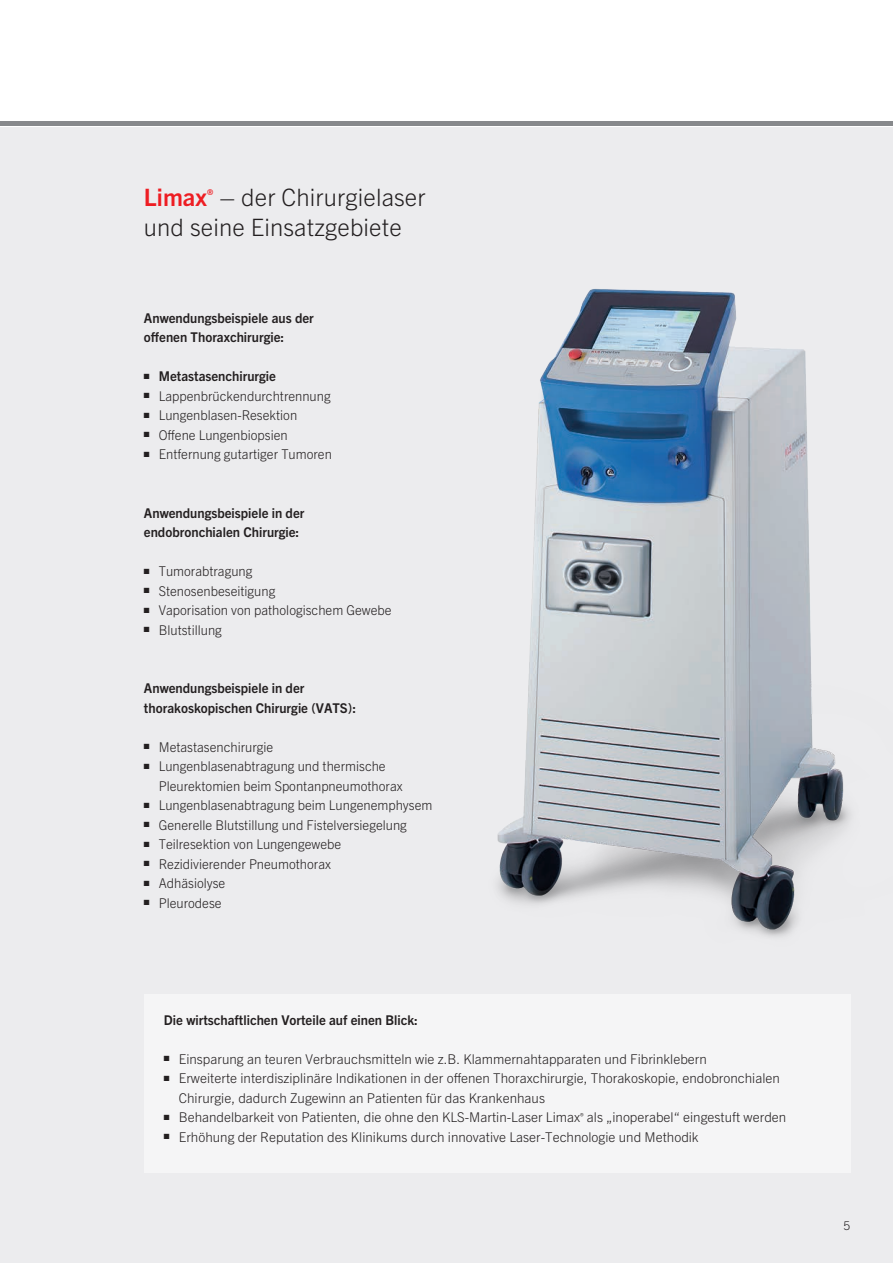
<style>
.page{position:relative;width:893px;height:1263px;background:#fff}
.page>*{position:absolute;margin:0;border:0;box-sizing:border-box;transform-origin:0 0}
.t1{font:300 24px/30px "Trade Gothic Next LT Pro";letter-spacing:.005em;color:#231f20}
.t2{font:300 13.5px/19.5px "Trade Gothic Next LT Pro";color:#231f20}
.t3{font:700 13.5px/19.5px "Trade Gothic Next LT Pro";color:#231f20}
.t4{font:300 12px "Trade Gothic Next LT Pro";color:#231f20}
.s1{font-weight:700;color:#ee1d23}
</style>
<div class="page">
<div style="left:0;top:128px;width:893px;height:1135px;background:#ececee"></div>
<img style="left:497px;top:289px;width:354px;height:648px">
<hr style="left:0;top:121px;width:893px;height:4px;background:#87898c">
<div style="left:144px;top:994px;width:706px;height:179px;background:#f5f5f6"></div>
<h1 class="t1" style="left:144px;top:180px;width:283px"><span class="s1">Limax</span><sup>®</sup> – der Chirurgielaser und seine Einsatzgebiete</h1>
<p class="t3" style="left:144px;top:307px;width:171px">Anwendungsbeispiele aus der offenen Thoraxchirurgie:</p>
<p class="t3" style="left:144px;top:365px;width:134px">■ Metastasenchirurgie</p>
<p class="t2" style="left:144px;top:385px;width:188px">■ Lappenbrückendurchtrennung</p>
<p class="t2" style="left:144px;top:405px;width:155px">■ Lungenblasen-Resektion</p>
<p class="t2" style="left:144px;top:424px;width:145px">■ Offene Lungenbiopsien</p>
<p class="t2" style="left:144px;top:444px;width:189px">■ Entfernung gutartiger Tumoren</p>
<p class="t3" style="left:144px;top:502px;width:162px">Anwendungsbeispiele in der endobronchialen Chirurgie:</p>
<p class="t2" style="left:144px;top:561px;width:110px">■ Tumorabtragung</p>
<p class="t2" style="left:144px;top:580px;width:133px">■ Stenosenbeseitigung</p>
<p class="t2" style="left:144px;top:600px;width:249px">■ Vaporisation von pathologischem Gewebe</p>
<p class="t2" style="left:144px;top:619px;width:79px">■ Blutstillung</p>
<p class="t3" style="left:144px;top:677px;width:214px">Anwendungsbeispiele in der thorakoskopischen Chirurgie (VATS):</p>
<p class="t2" style="left:144px;top:736px;width:131px">■ Metastasenchirurgie</p>
<p class="t2" style="left:159px;top:756px;width:245px;text-indent:-15px">■ Lungenblasenabtragung und thermische<br>Pleurektomien beim Spontanpneumothorax</p>
<p class="t2" style="left:144px;top:795px;width:290px">■ Lungenblasenabtragung beim Lungenemphysem</p>
<p class="t2" style="left:144px;top:814px;width:264px">■ Generelle Blutstillung und Fistelversiegelung</p>
<p class="t2" style="left:144px;top:834px;width:199px">■ Teilresektion von Lungengewebe</p>
<p class="t2" style="left:144px;top:853px;width:189px">■ Rezidivierender Pneumothorax</p>
<p class="t2" style="left:144px;top:873px;width:83px">■ Adhäsiolyse</p>
<p class="t2" style="left:144px;top:892px;width:79px">■ Pleurodese</p>
<p class="t3" style="left:164px;top:1009px;width:255px">Die wirtschaftlichen Vorteile auf einen Blick:</p>
<p class="t2" style="left:164px;top:1048px;width:544px">■ Einsparung an teuren Verbrauchsmitteln wie z.B. Klammernahtapparaten und Fibrinklebern</p>
<p class="t2" style="left:179px;top:1068px;width:603px;text-indent:-15px">■ Erweiterte interdisziplinäre Indikationen in der offenen Thoraxchirurgie, Thorakoskopie, endobronchialen<br>Chirurgie, dadurch Zugewinn an Patienten für das Krankenhaus</p>
<p class="t2" style="left:164px;top:1107px;width:624px">■ Behandelbarkeit von Patienten, die ohne den KLS-Martin-Laser Limax<sup>®</sup> als „inoperabel“ eingestuft werden</p>
<p class="t2" style="left:164px;top:1126px;width:536px">■ Erhöhung der Reputation des Klinikums durch innovative Laser-Technologie und Methodik</p>
<p class="t4" style="left:844px;top:1217px;width:8px">5</p>
</div>
